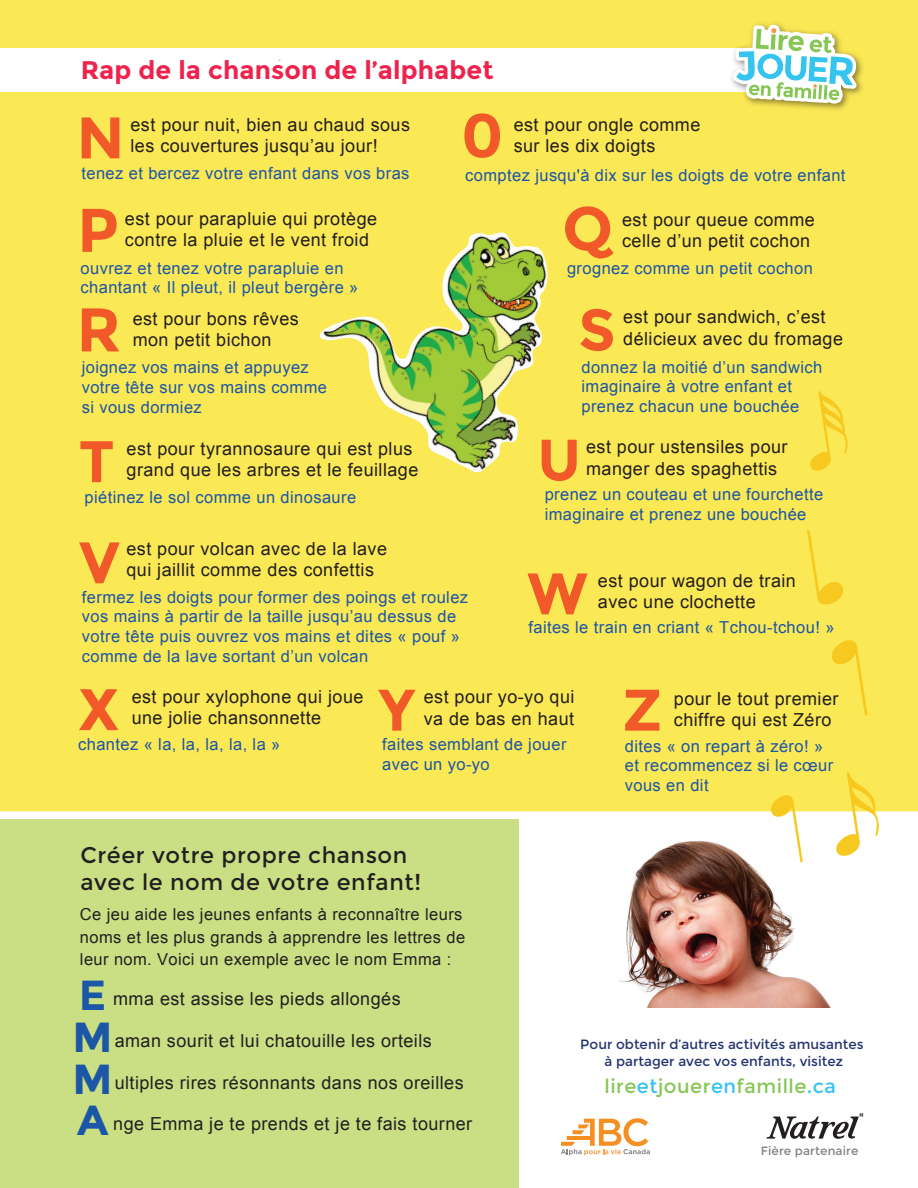
<style>
.page{position:relative;width:918px;height:1188px;background:#fff}
.page>*{position:absolute;margin:0;border:0;box-sizing:border-box;transform-origin:0 0}
.t1{font:700 61.5px "Montserrat";color:#f15929}
.t2{font:700 58.5px "Montserrat";color:#f15929}
.t3{font:700 42px "Montserrat";color:#1c56a6}
.t4{font:700 25.5px "Montserrat";letter-spacing:.005em;color:#ed234d}
.t5{font:22.5px/27px "Montserrat";letter-spacing:.025em;color:#231f20}
.t6{font:19.5px "Montserrat";letter-spacing:.025em;color:#85c654}
.t7{font:18px/21.6px "Arial";letter-spacing:.025em;color:#231f20}
.t8{font:16.5px/19.8px "Arial";letter-spacing:.025em;color:#1c56a6}
.t9{font:16.5px/22.5px "Arial";letter-spacing:.025em;color:#231f20}
.t10{font:13.5px/16.5px "Montserrat";color:#23336f;text-align:center}
.t11{font:12px "Montserrat";letter-spacing:.01em;color:#808285}
.s1{color:#34c4ed}
</style>
<div class="page">
<div style="left:0;top:0;width:918px;height:854px;background:#fbe855"></div>
<div style="left:0;top:815px;width:545px;height:373px;background:#cadf84"></div>
<div style="left:519px;top:818px;width:399px;height:370px;background:#fff"></div>
<div style="left:0;top:49px;width:776px;height:43px;background:#fff"></div>
<svg style="left:807px;top:530px;width:36px;height:75px"></svg>
<svg style="left:810px;top:391px;width:38px;height:80px"></svg>
<svg style="left:832px;top:640px;width:36px;height:76px"></svg>
<div style="left:0;top:811px;width:918px;height:8px;background:#fff"></div>
<svg style="left:67px;top:48px;width:301px;height:1px"></svg>
<img style="left:319px;top:232px;width:229px;height:241px">
<img style="left:618px;top:841px;width:213px;height:167px">
<svg style="left:836px;top:772px;width:43px;height:84px"></svg>
<svg style="left:771px;top:795px;width:32px;height:68px"></svg>
<img style="left:727px;top:23px;width:135px;height:87px">
<svg style="left:732px;top:25px;width:125px;height:79px"></svg>
<svg style="left:766px;top:1113px;width:97px;height:26px"></svg>
<svg style="left:561px;top:1118px;width:89px;height:37px"></svg>
<h3 class="t4" style="left:81px;top:54px;width:277px">Alphabet Boogie Rap</h3>
<h3 class="t4" style="left:81px;top:54px;width:414px">Rap de la chanson de l’alphabet</h3>
<h2 class="t2" style="left:77px;top:103px;width:49px">N</h2>
<p class="t7" style="left:131px;top:114px;width:281px">est pour nuit, bien au chaud sous</p>
<p class="t7" style="left:131px;top:136px;width:249px">les couvertures jusqu’au jour!</p>
<h1 class="t1" style="left:461px;top:99px;width:44px">0</h1>
<p class="t7" style="left:514px;top:114px;width:188px">est pour ongle comme</p>
<p class="t7" style="left:514px;top:135px;width:143px">sur les dix doigts</p>
<p class="t8" style="left:82px;top:164px;width:330px">tenez et bercez votre enfant dans vos bras</p>
<p class="t8" style="left:465px;top:165px;width:382px">comptez jusqu'à dix sur les doigts de votre enfant</p>
<h1 class="t1" style="left:77px;top:194px;width:43px">P</h1>
<p class="t7" style="left:125px;top:208px;width:254px">est pour parapluie qui protège</p>
<p class="t7" style="left:125px;top:230px;width:246px">contre la pluie et le vent froid</p>
<h1 class="t1" style="left:562px;top:192px;width:52px">Q</h1>
<p class="t7" style="left:622px;top:209px;width:194px">est pour queue comme</p>
<p class="t7" style="left:622px;top:230px;width:189px">celle d’un petit cochon</p>
<p class="t8" style="left:81px;top:258px;width:279px">ouvrez et tenez votre parapluie en chantant « Il pleut, il pleut bergère »</p>
<p class="t8" style="left:567px;top:258px;width:247px">grognez comme un petit cochon</p>
<h1 class="t1" style="left:77px;top:293px;width:46px">R</h1>
<p class="t7" style="left:133px;top:308px;width:168px">est pour bons rêves mon petit bichon</p>
<h2 class="t2" style="left:578px;top:295px;width:39px">S</h2>
<p class="t7" style="left:623px;top:306px;width:204px">est pour sandwich, c’est</p>
<p class="t7" style="left:623px;top:328px;width:221px">délicieux avec du fromage</p>
<p class="t8" style="left:82px;top:358px;width:247px">joignez vos mains et appuyez votre tête sur vos mains comme si vous dormiez</p>
<p class="t8" style="left:582px;top:357px;width:242px">donnez la moitié d’un sandwich imaginaire à votre enfant et prenez chacun une bouchée</p>
<h2 class="t2" style="left:79px;top:427px;width:37px">T</h2>
<p class="t7" style="left:127px;top:438px;width:287px">est pour tyrannosaure qui est plus</p>
<p class="t7" style="left:127px;top:459px;width:293px">grand que les arbres et le feuillage</p>
<h2 class="t2" style="left:537px;top:425px;width:45px">U</h2>
<p class="t7" style="left:586px;top:436px;width:203px">est pour ustensiles pour</p>
<p class="t7" style="left:586px;top:458px;width:193px">manger des spaghettis</p>
<p class="t8" style="left:85px;top:487px;width:273px">piétinez le sol comme un dinosaure</p>
<p class="t8" style="left:545px;top:485px;width:280px">prenez un couteau et une fourchette imaginaire et prenez une bouchée</p>
<p class="t7" style="left:126px;top:538px;width:262px">est pour volcan avec de la lave</p>
<h2 class="t2" style="left:79px;top:528px;width:42px">V</h2>
<p class="t7" style="left:126px;top:559px;width:249px">qui jaillit comme des confettis</p>
<p class="t8" style="left:82px;top:587px;width:388px">fermez les doigts pour former des poings et roulez vos mains à partir de la taille jusqu’au dessus de votre tête puis ouvrez vos mains et dites « pouf » comme de la lave sortant d’un volcan</p>
<h2 class="t2" style="left:528px;top:559px;width:61px">W</h2>
<p class="t7" style="left:598px;top:570px;width:199px">est pour wagon de train</p>
<p class="t7" style="left:598px;top:592px;width:159px">avec une clochette</p>
<p class="t8" style="left:528px;top:618px;width:308px">faites le train en criant « Tchou-tchou! »</p>
<h2 class="t2" style="left:78px;top:675px;width:42px">X</h2>
<p class="t7" style="left:132px;top:686px;width:233px">est pour xylophone qui joue</p>
<p class="t7" style="left:132px;top:707px;width:191px">une jolie chansonnette</p>
<h2 class="t2" style="left:379px;top:675px;width:38px">Y</h2>
<p class="t7" style="left:424px;top:686px;width:152px">est pour yo-yo qui</p>
<p class="t7" style="left:424px;top:708px;width:152px">va de bas en haut</p>
<h2 class="t2" style="left:622px;top:675px;width:41px">Z</h2>
<p class="t7" style="left:674px;top:688px;width:166px">pour le tout premier</p>
<p class="t7" style="left:674px;top:709px;width:159px">chiffre qui est Zéro</p>
<p class="t8" style="left:78px;top:734px;width:204px">chantez « la, la, la, la, la »</p>
<p class="t8" style="left:382px;top:735px;width:186px">faites semblant de jouer avec un yo-yo</p>
<p class="t8" style="left:625px;top:736px;width:210px">dites « on repart à zéro! » et recommencez si le cœur vous en dit</p>
<h3 class="t5" style="left:80px;top:842px;width:342px">Créer votre propre chanson avec le nom de votre enfant!</h3>
<p class="t9" style="left:80px;top:903px;width:387px">Ce jeu aide les jeunes enfants à reconnaître leurs noms et les plus grands à apprendre les lettres de leur nom. Voici un exemple avec le nom Emma :</p>
<h3 class="t3" style="left:79px;top:971px;width:29px">E</h3>
<p class="t7" style="left:113px;top:988px;width:289px">mma est assise les pieds allongés</p>
<h3 class="t3" style="left:73px;top:1012px;width:42px">M</h3>
<p class="t7" style="left:115px;top:1030px;width:319px">aman sourit et lui chatouille les orteils</p>
<h3 class="t3" style="left:73px;top:1055px;width:42px">M</h3>
<p class="t7" style="left:115px;top:1072px;width:351px">ultiples rires résonnants dans nos oreilles</p>
<h3 class="t3" style="left:77px;top:1096px;width:33px">A</h3>
<p class="t7" style="left:113px;top:1113px;width:361px">nge Emma je te prends et je te fais tourner</p>
<p class="t10" style="left:580px;top:1036px;width:285px">Pour obtenir d’autres activités amusantes à partager avec vos enfants, visitez</p>
<p class="t6" style="left:605px;top:1074px;width:233px">lire<span class="s1">et</span>jouer<span class="s1">en</span>famille<span class="s1">.ca</span></p>
<p class="t11" style="left:761px;top:1144px;width:99px">Fière partenaire</p>
</div>
